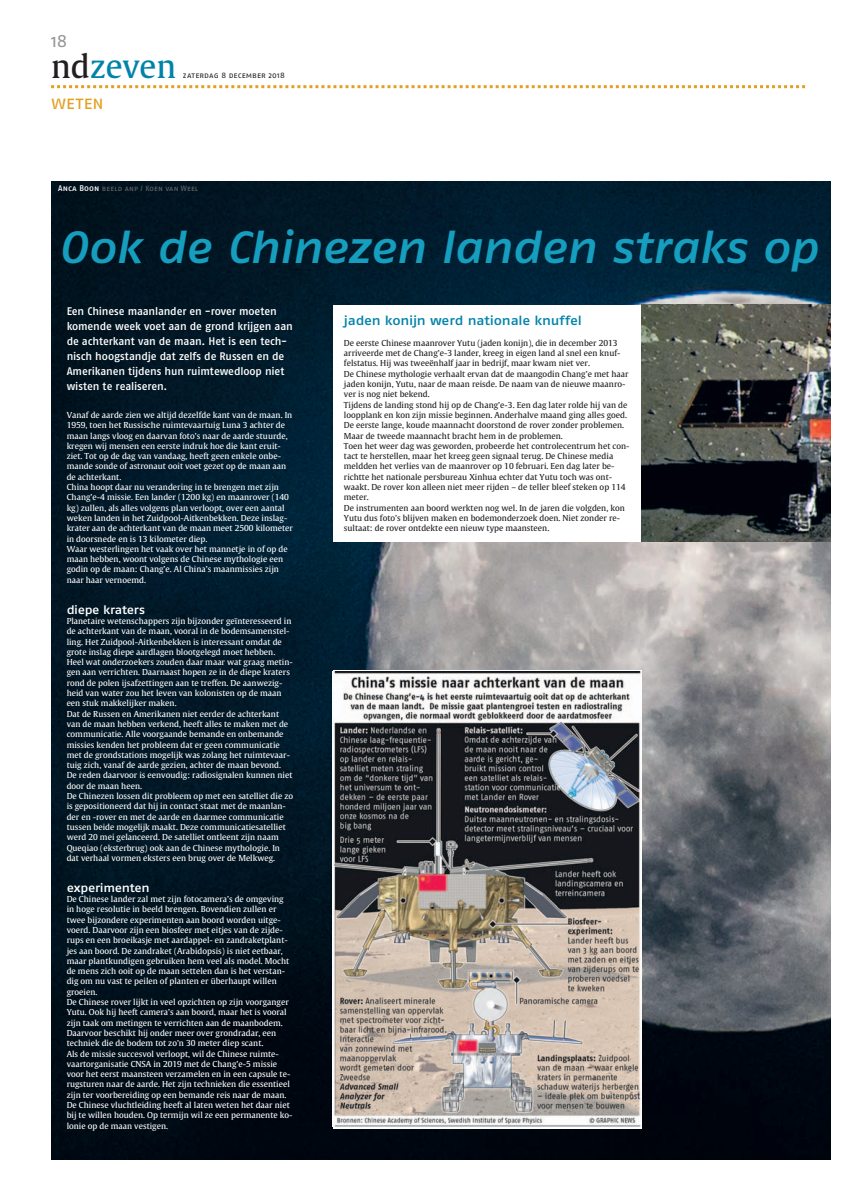
<style>
.page{position:relative;width:842px;height:1191px;background:#fff}
.page>*{position:absolute;margin:0;border:0;box-sizing:border-box;transform-origin:0 0}
.t1{font:45px "Fago Pro Extd Medi Ita";letter-spacing:-.03em;color:#169ebf}
.t2{font:32px "Gulliver";color:#0083a9}
.t3{font:18.5px "Fago Pro";letter-spacing:-.01em;color:#e3a023}
.t4{font:18px "Fago Pro";color:#939598}
.t5{font:13px "Fago Pro Extd Medi";letter-spacing:-.015em;color:#0083a9}
.t6{font:12px "Fago Pro Extd Medi";letter-spacing:-.03em;color:#fff}
.t7{font:500 11px/15px "Fago Pro";letter-spacing:-.01em;color:#fff}
.t8{font:8.2px/10.3px "Gulliver";color:#fff}
.t9{font:8.2px/10.3px "Gulliver";color:#231f20}
.t10{font:8.1px "Fago Pro";letter-spacing:.01em;color:#231f20}
.t11{font:7.6px "Fago Pro";letter-spacing:.015em;color:#6c6d70}
.s1{color:#231f20}
.s2{font-weight:500;font-size:8.2px;color:#fff}
</style>
<div class="page">
<svg style="left:51px;top:85px;width:754px;height:3px"></svg>
<img style="left:51px;top:181px;width:780px;height:979px">
<div style="left:333px;top:305px;width:309px;height:237px;background:#fff"></div>
<img style="left:333px;top:672px;width:309px;height:455px">
<img style="left:642px;top:305px;width:189px;height:237px">
<h3 class="t4" style="left:51px;top:34px;width:18px">18</h3>
<h2 class="t2" style="left:51px;top:46px;width:127px"><span class="s1">nd</span>zeven</h2>
<h3 class="t3" style="left:51px;top:96px;width:54px">weten</h3>
<p class="t10" style="left:183px;top:72px;width:103px">zaterdag 8 december 2018</p>
<p class="t11" style="left:58px;top:186px;width:141px"><span class="s2">Anca Boon</span> beeld anp / Koen van Weel</p>
<h1 class="t1" style="left:58px;top:231px;width:762px">Ook de Chinezen landen straks op</h1>
<h3 class="t7" style="left:67px;top:305px;width:228px">Een Chinese maanlander en -rover moeten komende week voet aan de grond krijgen aan de achterkant van de maan. Het is een tech&shy;nisch hoogstandje dat zelfs de Russen en de Amerikanen tijdens hun ruimtewedloop niet wisten te realiseren.</h3>
<p class="t8" style="left:67px;top:410px;width:228px">Vanaf de aarde zien we altijd dezelfde kant van de maan. In 1959, toen het Russische ruimtevaartuig Luna 3 achter de maan langs vloog en daarvan foto’s naar de aarde stuurde, kregen wij mensen een eerste indruk hoe die kant eruit&shy;ziet. Tot op de dag van vandaag, heeft geen enkele onbe&shy;mande sonde of astronaut ooit voet gezet op de maan aan de achterkant.<br>China hoopt daar nu verandering in te brengen met zijn Chang’e-4 missie. Een lander (1200 kg) en maanrover (140 kg) zullen, als alles volgens plan verloopt, over een aantal weken landen in het Zuidpool-Aitkenbekken. Deze inslag&shy;krater aan de achterkant van de maan meet 2500 kilometer in doorsnede en is 13 kilometer diep.<br>Waar westerlingen het vaak over het mannetje in of op de maan hebben, woont volgens de Chinese mythologie een godin op de maan: Chang’e. Al China’s maanmissies zijn naar haar vernoemd.</p>
<h3 class="t6" style="left:67px;top:605px;width:80px">diepe kraters</h3>
<p class="t8" style="left:67px;top:616px;width:228px">Planetaire wetenschappers zijn bijzonder geïnteresseerd in de achterkant van de maan, vooral in de bodemsamenstel&shy;ling. Het Zuidpool-Aitkenbekken is interessant omdat de grote inslag diepe aardlagen blootgelegd moet hebben.<br>Heel wat onderzoekers zouden daar maar wat graag metin&shy;gen aan verrichten. Daarnaast hopen ze in de diepe kraters rond de polen ijsafzettingen aan te treffen. De aanwezig&shy;heid van water zou het leven van kolonisten op de maan een stuk makkelijker maken.<br>Dat de Russen en Amerikanen niet eerder de achterkant van de maan hebben verkend, heeft alles te maken met de communicatie. Alle voorgaande bemande en onbemande missies kenden het probleem dat er geen communicatie met de grondstations mogelijk was zolang het ruimtevaar&shy;tuig zich, vanaf de aarde gezien, achter de maan bevond.<br>De reden daarvoor is eenvoudig: radiosignalen kunnen niet door de maan heen.<br>De Chinezen lossen dit probleem op met een satelliet die zo is gepositioneerd dat hij in contact staat met de maanlan&shy;der en -rover en met de aarde en daarmee communicatie tussen beide mogelijk maakt. Deze communicatiesatelliet werd 20 mei gelanceerd. De satelliet ontleent zijn naam Queqiao (eksterbrug) ook aan de Chinese mythologie. In dat verhaal vormen eksters een brug over de Melkweg.</p>
<h3 class="t6" style="left:67px;top:883px;width:85px">experimenten</h3>
<p class="t8" style="left:67px;top:894px;width:227px">De Chinese lander zal met zijn fotocamera’s de omgeving in hoge resolutie in beeld brengen. Bovendien zullen er twee bijzondere experimenten aan boord worden uitge&shy;voerd. Daarvoor zijn een biosfeer met eitjes van de zijde&shy;rups en een broeikasje met aardappel- en zandraketplant&shy;jes aan boord. De zandraket (Arabidopsis) is niet eetbaar, maar plantkundigen gebruiken hem veel als model. Mocht de mens zich ooit op de maan settelen dan is het verstan&shy;dig om nu vast te peilen of planten er überhaupt willen groeien.<br>De Chinese rover lijkt in veel opzichten op zijn voorganger Yutu. Ook hij heeft camera’s aan boord, maar het is vooral zijn taak om metingen te verrichten aan de maanbodem.<br>Daarvoor beschikt hij onder meer over grondradar, een techniek die de bodem tot zo’n 30 meter diep scant.<br>Als de missie succesvol verloopt, wil de Chinese ruimte&shy;vaartorganisatie CNSA in 2019 met de Chang’e-5 missie voor het eerst maansteen verzamelen en in een capsule te&shy;rugsturen naar de aarde. Het zijn technieken die essentieel zijn ter voorbereiding op een bemande reis naar de maan.<br>De Chinese vluchtleiding heeft al laten weten het daar niet bij te willen houden. Op termijn wil ze een permanente ko&shy;lonie op de maan vestigen.</p>
<h3 class="t5" style="left:344px;top:316px;width:240px">jaden konijn werd nationale knuffel</h3>
<p class="t9" style="left:344px;top:338px;width:287px">De eerste Chinese maanrover Yutu (jaden konijn), die in december 2013 arriveerde met de Chang’e-3 lander, kreeg in eigen land al snel een knuf&shy;felstatus. Hij was tweeënhalf jaar in bedrijf, maar kwam niet ver.<br>De Chinese mythologie verhaalt ervan dat de maangodin Chang’e met haar jaden konijn, Yutu, naar de maan reisde. De naam van de nieuwe maanro&shy;ver is nog niet bekend.<br>Tijdens de landing stond hij op de Chang’e-3. Een dag later rolde hij van de loopplank en kon zijn missie beginnen. Anderhalve maand ging alles goed.<br>De eerste lange, koude maannacht doorstond de rover zonder problemen.<br>Maar de tweede maannacht bracht hem in de problemen.<br>Toen het weer dag was geworden, probeerde het controlecentrum het con&shy;tact te herstellen, maar het kreeg geen signaal terug. De Chinese media meldden het verlies van de maanrover op 10 februari. Een dag later be&shy;richtte het nationale persbureau Xinhua echter dat Yutu toch was ont&shy;waakt. De rover kon alleen niet meer rijden – de teller bleef steken op 114 meter.<br>De instrumenten aan boord werkten nog wel. In de jaren die volgden, kon Yutu dus foto’s blijven maken en bodemonderzoek doen. Niet zonder re&shy;sultaat: de rover ontdekte een nieuw type maansteen.</p>
</div>
